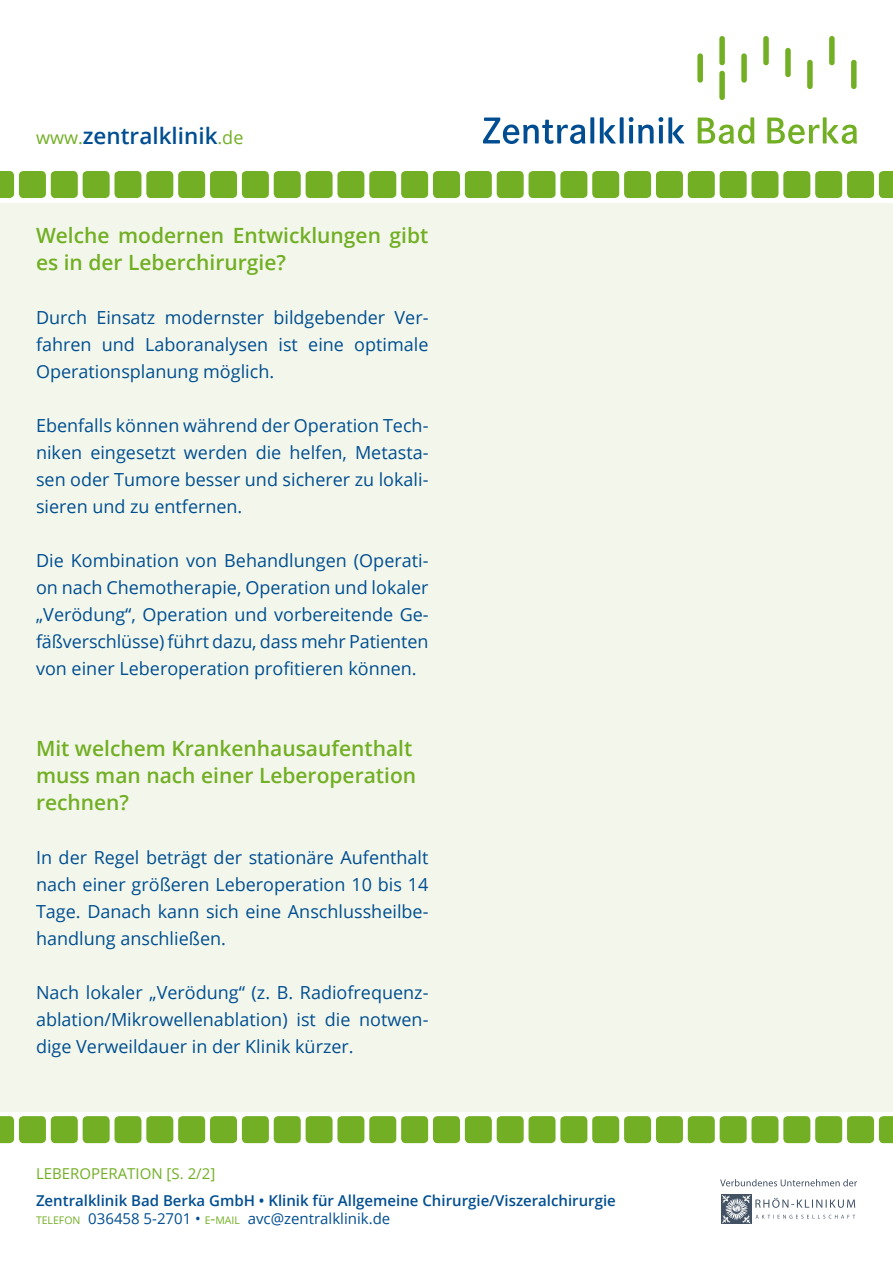
<style>
.page{position:relative;width:893px;height:1263px;background:#fff}
.page>*{position:absolute;margin:0;border:0;box-sizing:border-box;transform-origin:0 0}
.t1{font:600 22.5px "Open Sans";color:#004e91}
.t2{font:600 21px/27px "Open Sans";color:#72af24}
.t3{font:18px/27px "Open Sans";color:#004e91;text-align:justify}
.t4{font:600 15px/18px "Open Sans";color:#004e91}
.t5{font:15px "Open Sans";color:#72af24}
.s1{font-weight:400;font-size:18px;color:#72af24}
.s2{font-weight:400;font-size:10.5px;color:#72af24}
.s3{font-weight:400}
.s4{font-weight:400;color:#72af24}
</style>
<div class="page">
<svg style="left:697px;top:36px;width:160px;height:64px"></svg>
<svg style="left:483px;top:117px;width:202px;height:27px"></svg>
<svg style="left:698px;top:117px;width:159px;height:27px"></svg>
<svg style="left:0;top:171px;width:14px;height:27px"></svg>
<div style="left:19px;top:171px;width:27px;height:27px;background:#72af24;border-radius:4px"></div>
<div style="left:51px;top:171px;width:27px;height:27px;background:#72af24;border-radius:4px"></div>
<div style="left:83px;top:171px;width:27px;height:27px;background:#72af24;border-radius:4px"></div>
<div style="left:114px;top:171px;width:27px;height:27px;background:#72af24;border-radius:4px"></div>
<div style="left:146px;top:171px;width:27px;height:27px;background:#72af24;border-radius:4px"></div>
<div style="left:178px;top:171px;width:27px;height:27px;background:#72af24;border-radius:4px"></div>
<div style="left:210px;top:171px;width:27px;height:27px;background:#72af24;border-radius:4px"></div>
<div style="left:242px;top:171px;width:27px;height:27px;background:#72af24;border-radius:4px"></div>
<div style="left:274px;top:171px;width:27px;height:27px;background:#72af24;border-radius:4px"></div>
<div style="left:306px;top:171px;width:27px;height:27px;background:#72af24;border-radius:4px"></div>
<div style="left:337px;top:171px;width:27px;height:27px;background:#72af24;border-radius:4px"></div>
<div style="left:369px;top:171px;width:27px;height:27px;background:#72af24;border-radius:4px"></div>
<div style="left:401px;top:171px;width:27px;height:27px;background:#72af24;border-radius:4px"></div>
<div style="left:433px;top:171px;width:27px;height:27px;background:#72af24;border-radius:4px"></div>
<div style="left:465px;top:171px;width:27px;height:27px;background:#72af24;border-radius:4px"></div>
<div style="left:497px;top:171px;width:27px;height:27px;background:#72af24;border-radius:4px"></div>
<div style="left:529px;top:171px;width:27px;height:27px;background:#72af24;border-radius:4px"></div>
<div style="left:560px;top:171px;width:27px;height:27px;background:#72af24;border-radius:4px"></div>
<div style="left:592px;top:171px;width:27px;height:27px;background:#72af24;border-radius:4px"></div>
<div style="left:624px;top:171px;width:27px;height:27px;background:#72af24;border-radius:4px"></div>
<div style="left:656px;top:171px;width:27px;height:27px;background:#72af24;border-radius:4px"></div>
<div style="left:688px;top:171px;width:27px;height:27px;background:#72af24;border-radius:4px"></div>
<div style="left:720px;top:171px;width:27px;height:27px;background:#72af24;border-radius:4px"></div>
<div style="left:751px;top:171px;width:27px;height:27px;background:#72af24;border-radius:4px"></div>
<div style="left:783px;top:171px;width:27px;height:27px;background:#72af24;border-radius:4px"></div>
<div style="left:815px;top:171px;width:27px;height:27px;background:#72af24;border-radius:4px"></div>
<div style="left:847px;top:171px;width:27px;height:27px;background:#72af24;border-radius:4px"></div>
<svg style="left:879px;top:171px;width:14px;height:27px"></svg>
<svg style="left:0;top:1116px;width:14px;height:27px"></svg>
<div style="left:19px;top:1116px;width:27px;height:27px;background:#72af24;border-radius:4px"></div>
<div style="left:51px;top:1116px;width:27px;height:27px;background:#72af24;border-radius:4px"></div>
<div style="left:83px;top:1116px;width:27px;height:27px;background:#72af24;border-radius:4px"></div>
<div style="left:114px;top:1116px;width:27px;height:27px;background:#72af24;border-radius:4px"></div>
<div style="left:146px;top:1116px;width:27px;height:27px;background:#72af24;border-radius:4px"></div>
<div style="left:178px;top:1116px;width:27px;height:27px;background:#72af24;border-radius:4px"></div>
<div style="left:210px;top:1116px;width:27px;height:27px;background:#72af24;border-radius:4px"></div>
<div style="left:242px;top:1116px;width:27px;height:27px;background:#72af24;border-radius:4px"></div>
<div style="left:274px;top:1116px;width:27px;height:27px;background:#72af24;border-radius:4px"></div>
<div style="left:306px;top:1116px;width:27px;height:27px;background:#72af24;border-radius:4px"></div>
<div style="left:337px;top:1116px;width:27px;height:27px;background:#72af24;border-radius:4px"></div>
<div style="left:369px;top:1116px;width:27px;height:27px;background:#72af24;border-radius:4px"></div>
<div style="left:401px;top:1116px;width:27px;height:27px;background:#72af24;border-radius:4px"></div>
<div style="left:433px;top:1116px;width:27px;height:27px;background:#72af24;border-radius:4px"></div>
<div style="left:465px;top:1116px;width:27px;height:27px;background:#72af24;border-radius:4px"></div>
<div style="left:497px;top:1116px;width:27px;height:27px;background:#72af24;border-radius:4px"></div>
<div style="left:529px;top:1116px;width:27px;height:27px;background:#72af24;border-radius:4px"></div>
<div style="left:560px;top:1116px;width:27px;height:27px;background:#72af24;border-radius:4px"></div>
<div style="left:592px;top:1116px;width:27px;height:27px;background:#72af24;border-radius:4px"></div>
<div style="left:624px;top:1116px;width:27px;height:27px;background:#72af24;border-radius:4px"></div>
<div style="left:656px;top:1116px;width:27px;height:27px;background:#72af24;border-radius:4px"></div>
<div style="left:688px;top:1116px;width:27px;height:27px;background:#72af24;border-radius:4px"></div>
<div style="left:720px;top:1116px;width:27px;height:27px;background:#72af24;border-radius:4px"></div>
<div style="left:751px;top:1116px;width:27px;height:27px;background:#72af24;border-radius:4px"></div>
<div style="left:783px;top:1116px;width:27px;height:27px;background:#72af24;border-radius:4px"></div>
<div style="left:815px;top:1116px;width:27px;height:27px;background:#72af24;border-radius:4px"></div>
<div style="left:847px;top:1116px;width:27px;height:27px;background:#72af24;border-radius:4px"></div>
<svg style="left:879px;top:1116px;width:14px;height:27px"></svg>
<div style="left:721px;top:1194px;width:30px;height:30px;background:#425163"></div>
<svg style="left:722px;top:1195px;width:133px;height:29px"></svg>
<svg style="left:720px;top:1179px;width:137px;height:7px"></svg>
<div style="left:0;top:203px;width:893px;height:908px;background:#f3f7eb"></div>
<p class="t1" style="left:36px;top:120px;width:209px"><span class="s1">www.</span>zentralklinik<span class="s1">.de</span></p>
<p class="t2" style="left:36px;top:221px;width:394px">Welche modernen Entwicklungen gibt es in der Leberchirurgie?</p>
<p class="t3" style="left:36px;top:304px;width:394px">Durch Einsatz modernster bildgebender Ver&shy;fahren und Laboranalysen ist eine optimale Operationsplanung möglich.</p>
<p class="t3" style="left:36px;top:412px;width:394px">Ebenfalls können während der Operation Tech&shy;niken eingesetzt werden die helfen, Metasta&shy;sen oder Tumore besser und sicherer zu lokali&shy;sieren und zu entfernen.</p>
<p class="t3" style="left:36px;top:547px;width:394px">Die Kombination von Behandlungen (Operati&shy;on nach Chemotherapie, Operation und lokaler „Verödung“, Operation und vorbereitende Ge&shy;fäßverschlüsse) führt dazu, dass mehr Patienten von einer Leberoperation profitieren können.</p>
<p class="t2" style="left:36px;top:734px;width:382px">Mit welchem Krankenhausaufenthalt muss man nach einer Leberoperation rechnen?</p>
<p class="t3" style="left:36px;top:844px;width:394px">In der Regel beträgt der stationäre Aufenthalt nach einer größeren Leberoperation 10 bis 14<br>Tage. Danach kann sich eine Anschlussheilbe&shy;handlung anschließen.</p>
<p class="t3" style="left:36px;top:979px;width:394px">Nach lokaler „Verödung“ (z. B. Radiofrequenz&shy;ablation/Mikrowellenablation) ist die notwen&shy;dige Verweildauer in der Klinik kürzer.</p>
<p class="t5" style="left:36px;top:1163px;width:181px">LEBEROPERATION [S. 2/2]</p>
<p class="t4" style="left:36px;top:1191px;width:581px">Zentralklinik Bad Berka GmbH • Klinik für Allgemeine Chirurgie/Viszeralchirurgie<br><span class="s2">TELEFON</span> <span class="s3">036458 5-2701 •</span> <span class="s2">E</span><span class="s4">-</span><span class="s2">MAIL</span> <span class="s3">avc@zentralklinik.de</span></p>
</div>
